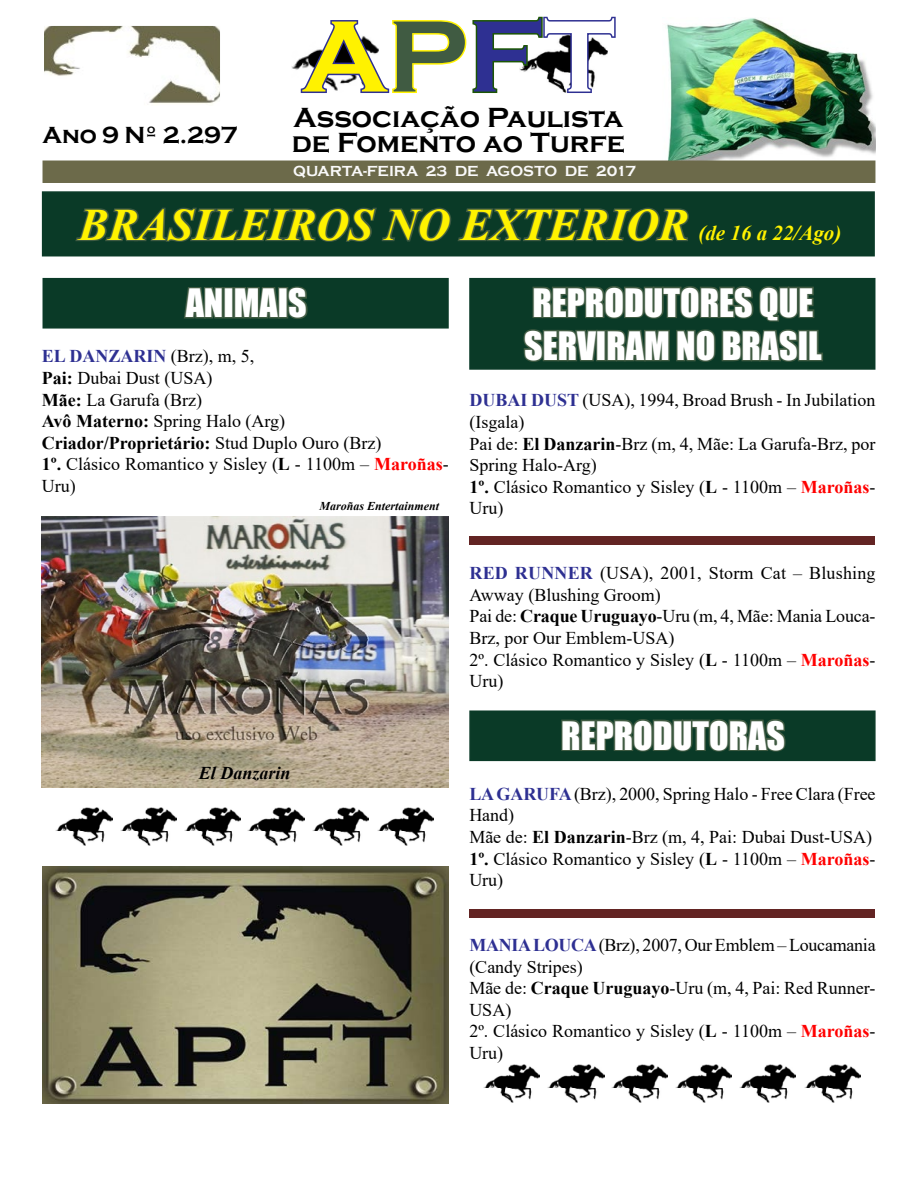
<style>
.page{position:relative;width:918px;height:1188px;background:#fff}
.page>*{position:absolute;margin:0;border:0;box-sizing:border-box;transform-origin:0 0}
.t1{font:700 105px "Copperplate Gothic";color:#fff200}
.t2{font:italic 700 45px "Times New Roman";color:#fff200}
.t3{font:36px "Impact";color:#fff}
.t4{font:700 28.5px "Copperplate Gothic";color:#000}
.t5{font:700 24px "Copperplate Gothic";color:#000}
.t6{font:18px/21.6px "Times New Roman";color:#000}
.t7{font:700 18px "Times New Roman";color:#2e3092}
.t8{font:italic 700 18px "Times New Roman";color:#000}
.t9{font:700 15px "Copperplate Gothic";color:#fafafa}
.t10{font:italic 700 12px "Times New Roman";color:#000}
.s1{color:#405b42}
.s2{color:#2e3092}
.s3{color:#fff}
.s4{font-size:21px}
.s5{font-weight:400;color:#000}
.s6{font-weight:700}
.s7{font-weight:700;color:#f00}
.s8{font-weight:700;color:#2e3092}
</style>
<div class="page">
<div style="left:42px;top:191px;width:833px;height:65px;background:#0a3a27;border:2px solid #0a3a27"></div>
<svg style="left:75px;top:207px;width:614px;height:35px"></svg>
<img style="left:662px;top:18px;width:213px;height:143px">
<img style="left:292px;top:59px;width:7px;height:11px">
<svg style="left:299px;top:16px;width:317px;height:77px"></svg>
<img style="left:46px;top:27px;width:173px;height:77px">
<div style="left:43px;top:24px;width:179px;height:85px;border:2px solid #fff"></div>
<div style="left:43px;top:161px;width:832px;height:22px;background:#6c6a4a"></div>
<div style="left:43px;top:278px;width:406px;height:51px;background:#0a3a27;border:2px solid #0a3a27"></div>
<svg style="left:182px;top:277px;width:43px;height:42px"></svg>
<div style="left:223px;top:287px;width:11px;height:31px;border:3px solid #405b42"></div>
<svg style="left:232px;top:253px;width:78px;height:66px"></svg>
<img style="left:56px;top:808px;width:56px;height:38px">
<img style="left:121px;top:808px;width:56px;height:38px">
<img style="left:184px;top:808px;width:57px;height:38px">
<img style="left:248px;top:808px;width:56px;height:38px">
<img style="left:313px;top:808px;width:56px;height:38px">
<img style="left:377px;top:808px;width:57px;height:38px">
<div style="left:469px;top:278px;width:406px;height:92px;background:#0a3a27"></div>
<svg style="left:521px;top:286px;width:304px;height:84px"></svg>
<img style="left:43px;top:866px;width:406px;height:237px">
<img style="left:42px;top:516px;width:407px;height:271px">
<div style="left:469px;top:710px;width:407px;height:51px;background:#0a3a27;border:2px solid #0a3a27"></div>
<svg style="left:557px;top:710px;width:231px;height:42px"></svg>
<div style="left:469px;top:536px;width:406px;height:9px;background:#632423"></div>
<div style="left:469px;top:909px;width:406px;height:9px;background:#632423"></div>
<img style="left:483px;top:1065px;width:56px;height:38px">
<img style="left:548px;top:1065px;width:56px;height:38px">
<img style="left:611px;top:1065px;width:57px;height:38px">
<img style="left:675px;top:1065px;width:56px;height:38px">
<img style="left:740px;top:1065px;width:56px;height:38px">
<img style="left:805px;top:1065px;width:56px;height:38px">
<h1 class="t1" style="left:302px;top:-1px;width:314px">A<span class="s1">P</span><span class="s2">F</span><span class="s3">T</span></h1>
<h3 class="t4" style="left:294px;top:101px;width:331px">Associação Paulista</h3>
<h3 class="t5" style="left:43px;top:122px;width:197px">Ano 9 Nº 2.297</h3>
<h3 class="t4" style="left:292px;top:127px;width:335px">de Fomento ao Turfe</h3>
<p class="t9" style="left:293px;top:163px;width:345px">QUARTA-FEIRA 23 DE AGOSTO DE 2017</p>
<h2 class="t2" style="left:79px;top:193px;width:764px">BRASILEIROS NO EXTERIOR <span class="s4">(de 16 a 22/Ago)</span></h2>
<h3 class="t3" style="left:186px;top:275px;width:123px">ANIMAIS</h3>
<p class="t7" style="left:42px;top:343px;width:214px">EL DANZARIN <span class="s5">(Brz), m, 5,</span></p>
<p class="t6" style="left:42px;top:367px;width:408px"><span class="s6">Pai:</span> Dubai Dust (USA)<br><span class="s6">Mãe:</span> La Garufa (Brz)<br><span class="s6">Avô Materno:</span> Spring Halo (Arg)<br><span class="s6">Criador/Proprietário:</span> Stud Duplo Ouro (Brz)<br><span class="s6">1º.</span> Clásico Romantico y Sisley (<span class="s6">L</span> - 1100m – <span class="s7">Maroñas</span>-<br>Uru)</p>
<p class="t10" style="left:319px;top:497px;width:121px">Maroñas Entertainment</p>
<p class="t8" style="left:199px;top:761px;width:93px">El Danzarin</p>
<h3 class="t3" style="left:533px;top:275px;width:283px">REPRODUTORES QUE</h3>
<h3 class="t3" style="left:524px;top:318px;width:299px">SERVIRAM NO BRASIL</h3>
<p class="t6" style="left:470px;top:389px;width:408px"><span class="s8">DUBAI DUST</span> (USA), 1994, Broad Brush - In Jubilation (Isgala)<br>Pai de: <span class="s6">El Danzarin</span>-Brz (m, 4, Mãe: La Garufa-Brz, por<br>Spring Halo-Arg)<br><span class="s6">1º.</span> Clásico Romantico y Sisley (<span class="s6">L</span> - 1100m – <span class="s7">Maroñas</span>-<br>Uru)</p>
<p class="t6" style="left:470px;top:562px;width:408px"><span class="s8">RED RUNNER</span> (USA), 2001, Storm Cat – Blushing Awway (Blushing Groom)<br>Pai de: <span class="s6">Craque Uruguayo</span>-Uru (m, 4, Mãe: Mania Louca-Brz, por Our Emblem-USA)<br>2º. Clásico Romantico y Sisley (<span class="s6">L</span> - 1100m – <span class="s7">Maroñas</span>-Uru)</p>
<h3 class="t3" style="left:561px;top:707px;width:225px">REPRODUTORAS</h3>
<p class="t6" style="left:469px;top:782px;width:408px"><span class="s8">LA GARUFA</span> (Brz), 2000, Spring Halo - Free Clara (Free<br>Hand)<br>Mãe de: <span class="s6">El Danzarin</span>-Brz (m, 4, Pai: Dubai Dust-USA)<br><span class="s6">1º.</span> Clásico Romantico y Sisley (<span class="s6">L</span> - 1100m – <span class="s7">Maroñas</span>-<br>Uru)</p>
<p class="t6" style="left:469px;top:934px;width:408px"><span class="s8">MANIA LOUCA</span> (Brz), 2007, Our Emblem – Loucamania (Candy Stripes)<br>Mãe de: <span class="s6">Craque Uruguayo</span>-Uru (m, 4, Pai: Red Runner-<br>USA)<br>2º. Clásico Romantico y Sisley (<span class="s6">L</span> - 1100m – <span class="s7">Maroñas</span>-<br>Uru)</p>
</div>
